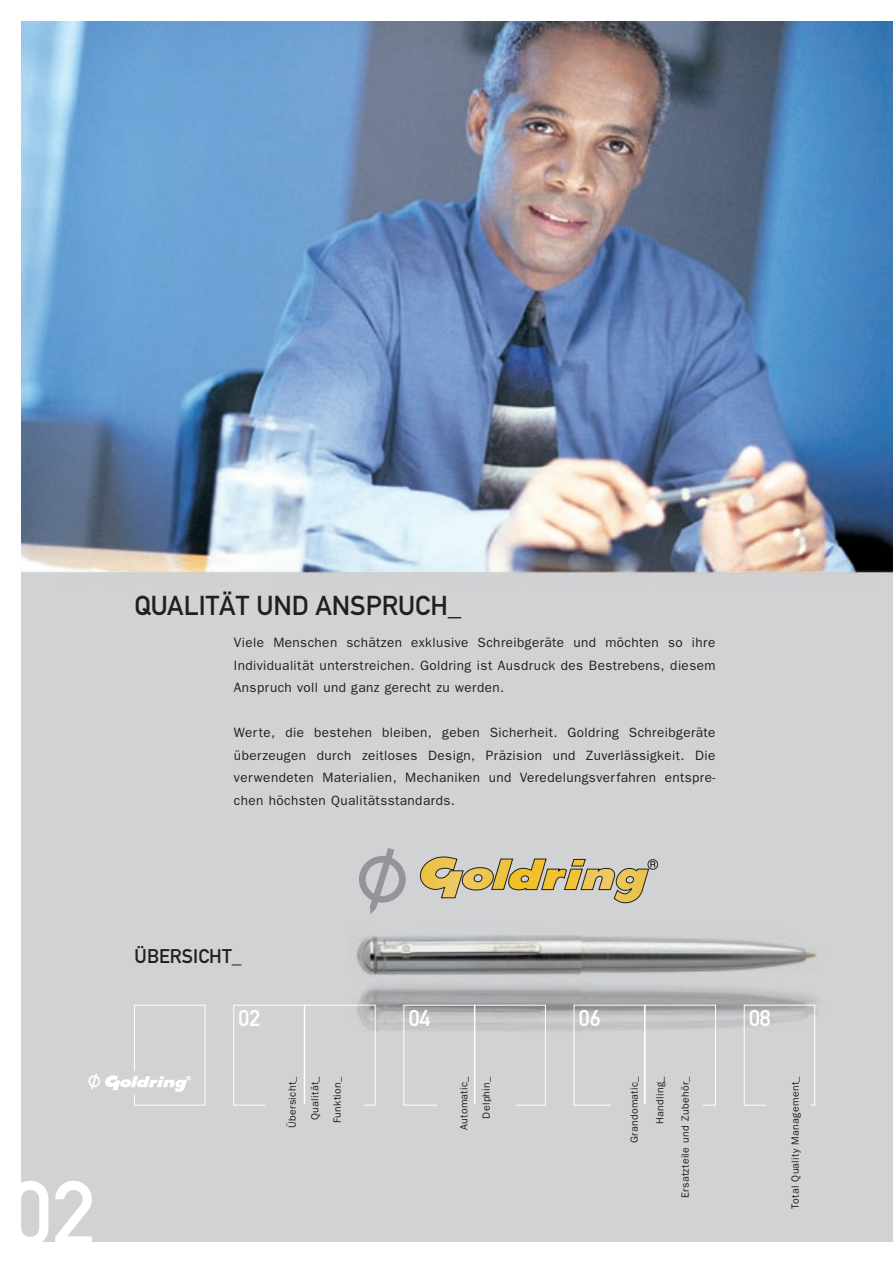
<style>
.page{position:relative;width:893px;height:1263px;background:#fff}
.page>*{position:absolute;margin:0;border:0;box-sizing:border-box;transform-origin:0 0}
.t1{font:90.3px "DIN Mittelschrift";color:#fff}
.t2{font:27px "DIN Mittelschrift";color:#231f20}
.t3{font:22.5px "DIN Mittelschrift";color:#fff}
.t4{font:19.5px "DIN Mittelschrift";letter-spacing:.005em;color:#231f20}
.t5{font:13.5px/22.5px "Franklin Gothic";letter-spacing:.03em;color:#231f20;text-align:justify}
.t6{font:10.5px/22.5px "Franklin Gothic";letter-spacing:.03em;color:#231f20;text-align:justify}
.t7{font:500 3.15px "Helvetica Neue";color:#fff}
</style>
<div class="page">
<img style="left:21px;top:21px;width:871px;height:1221px">
<svg style="left:359px;top:848px;width:47px;height:66px;background:#b9babd"></svg>
<svg style="left:417px;top:857px;width:241px;height:47px;background:#cabc92"></svg>
<div style="left:134px;top:1005px;width:71px;height:100px;border:1px solid #fff"></div>
<svg style="left:233px;top:1004px;width:143px;height:102px;background:#d2d2d4"></svg>
<svg style="left:403px;top:1004px;width:143px;height:102px;background:#cccdce"></svg>
<svg style="left:573px;top:1004px;width:143px;height:102px;background:#cccdcf"></svg>
<div style="left:743px;top:1005px;width:72px;height:100px;border:1px solid #fff"></div>
<div style="left:83px;top:1071px;width:115px;height:23px;background:#d1d2d4"></div>
<svg style="left:88px;top:1073px;width:102px;height:19px"></svg>
<hr style="left:265px;top:1104px;width:99px;height:3px;background:#d1d2d4">
<hr style="left:437px;top:1104px;width:78px;height:3px;background:#d1d2d4">
<hr style="left:611px;top:1104px;width:91px;height:3px;background:#d1d2d4">
<hr style="left:765px;top:1105px;width:45px;height:2px;background:#d1d2d4">
<h2 class="t2" style="left:135px;top:595px;width:328px">QUALITÄT UND ANSPRUCH_</h2>
<p class="t5" style="left:234px;top:632px;width:483px">Viele Menschen schätzen exklusive Schreibgeräte und möchten so ihre Individualität unterstreichen. Goldring ist Ausdruck des Bestrebens, diesem Anspruch voll und ganz gerecht zu werden.</p>
<p class="t5" style="left:234px;top:722px;width:483px">Werte, die bestehen bleiben, geben Sicherheit. Goldring Schreibgeräte überzeugen durch zeitloses Design, Präzision und Zuverlässigkeit. Die verwendeten Materialien, Mechaniken und Veredelungsverfahren entspre&shy;chen höchsten Qualitätsstandards.</p>
<h1 class="t1" style="left:9px;top:1181px;width:89px">02</h1>
<h3 class="t4" style="left:135px;top:950px;width:108px">ÜBERSICHT_</h3>
<h3 class="t3" style="left:238px;top:1010px;width:23px">02</h3>
<h3 class="t3" style="left:408px;top:1010px;width:23px">04</h3>
<h3 class="t3" style="left:579px;top:1010px;width:23px">06</h3>
<h3 class="t3" style="left:749px;top:1010px;width:23px">08</h3>
<p class="t7" style="left:187px;top:1077px;width:4px">R</p>
<p class="t6" style="left:282px;top:1123px;width:48px;text-indent:-5px;rotate:-90deg">Übersicht_ Qualität_ Funktion_</p>
<p class="t6" style="left:453px;top:1130px;width:55px;text-align:right;rotate:-90deg">Automatic_<br>Delphin_</p>
<p class="t6" style="left:624px;top:1143px;width:68px;rotate:-90deg">Grandomatic_</p>
<p class="t6" style="left:649px;top:1124px;width:49px;rotate:-90deg">Handling_</p>
<p class="t6" style="left:675px;top:1198px;width:123px;rotate:-90deg">Ersatzteile und Zubehör_</p>
<p class="t6" style="left:784px;top:1209px;width:134px;rotate:-90deg">Total Quality Management_</p>
</div>
